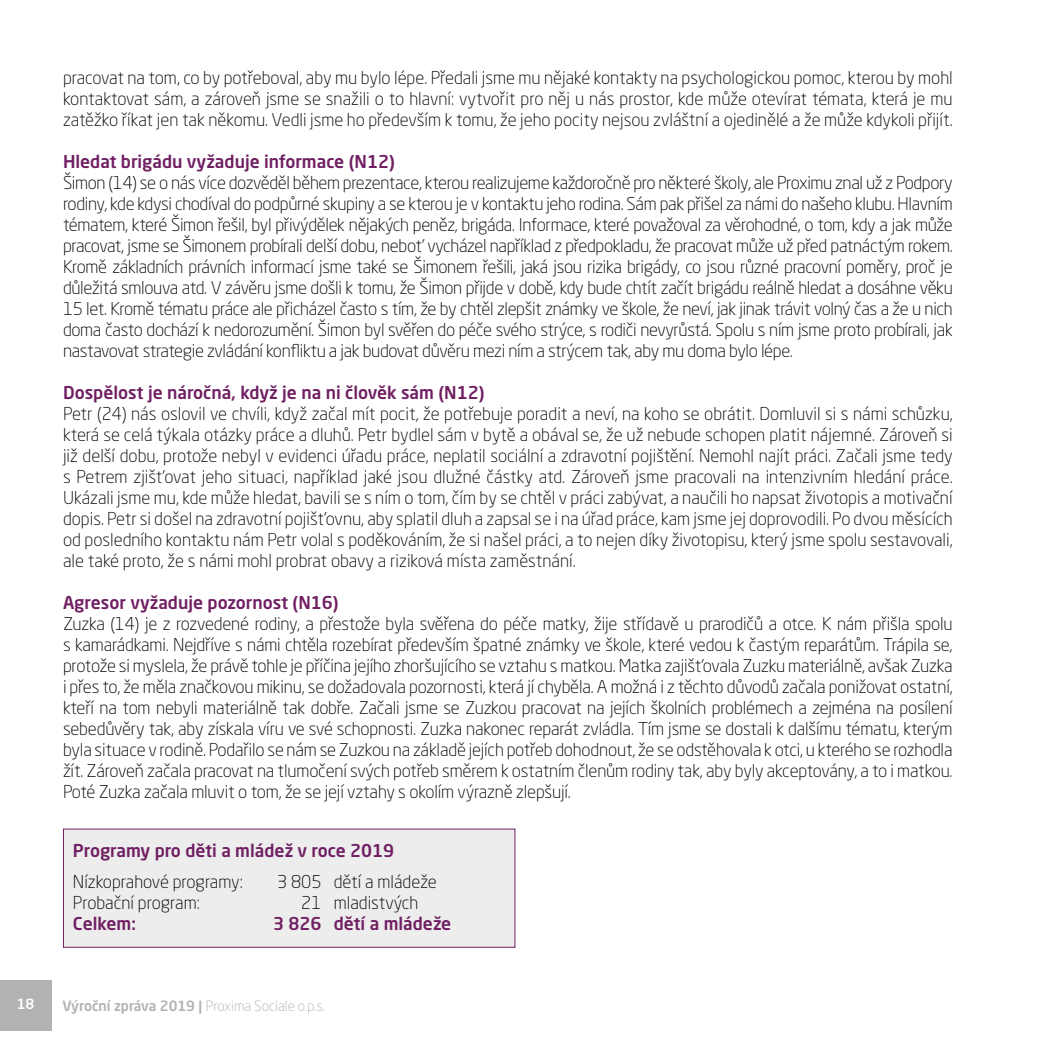
<style>
.page{position:relative;width:1042px;height:1042px;background:#fff}
.page>*{position:absolute;margin:0;border:0;box-sizing:border-box;transform-origin:0 0}
.t1{font:300 17.5px/21px "Neo Sans Pro";letter-spacing:-.01em;color:#000}
.t2{font:500 17.5px "Neo Sans Pro";color:#701f62}
.t3{font:300 14px "Neo Sans Pro";color:#b3b2b2}
.t4{font:500 14px "Neo Sans Pro";color:#fff}
.s1{font-weight:500}
</style>
<div class="page">
<div style="left:0;top:979px;width:51px;height:51px;background:#b3b2b2"></div>
<div style="left:63px;top:828px;width:452px;height:119px;background:#ededed"></div>
<p class="t1" style="left:63px;top:67px;width:891px;text-align:justify">pracovat na tom, co by potřeboval, aby mu bylo lépe. Předali jsme mu nějaké kontakty na psychologickou pomoc, kterou by mohl kontaktovat sám, a zároveň jsme se snažili o to hlavní: vytvořit pro něj u nás prostor, kde může otevírat témata, která je mu zatěžko říkat jen tak někomu. Vedli jsme ho především k tomu, že jeho pocity nejsou zvláštní a ojedinělé a že může kdykoli přijít.</p>
<p class="t2" style="left:63px;top:151px;width:333px">Hledat brigádu vyžaduje informace (N12)</p>
<p class="t1" style="left:63px;top:172px;width:891px">Šimon (14) se o nás více dozvěděl během prezentace, kterou realizujeme každoročně pro některé školy, ale Proximu znal už z Podpory rodiny, kde kdysi chodíval do podpůrné skupiny a se kterou je v kontaktu jeho rodina. Sám pak přišel za námi do našeho klubu. Hlavním tématem, které Šimon řešil, byl přivýdělek nějakých peněz, brigáda. Informace, které považoval za věrohodné, o tom, kdy a jak může pracovat, jsme se Šimonem probírali delší dobu, neboť vycházel například z předpokladu, že pracovat může už před patnáctým rokem.<br>Kromě základních právních informací jsme také se Šimonem řešili, jaká jsou rizika brigády, co jsou různé pracovní poměry, proč je důležitá smlouva atd. V závěru jsme došli k tomu, že Šimon přijde v době, kdy bude chtít začít brigádu reálně hledat a dosáhne věku 15 let. Kromě tématu práce ale přicházel často s tím, že by chtěl zlepšit známky ve škole, že neví, jak jinak trávit volný čas a že u nich doma často dochází k nedorozumění. Šimon byl svěřen do péče svého strýce, s rodiči nevyrůstá. Spolu s ním jsme proto probírali, jak nastavovat strategie zvládání konfliktu a jak budovat důvěru mezi ním a strýcem tak, aby mu doma bylo lépe.</p>
<p class="t2" style="left:63px;top:382px;width:423px">Dospělost je náročná, když je na ni člověk sám (N12)</p>
<p class="t1" style="left:63px;top:403px;width:891px">Petr (24) nás oslovil ve chvíli, když začal mít pocit, že potřebuje poradit a neví, na koho se obrátit. Domluvil si s námi schůzku, která se celá týkala otázky práce a dluhů. Petr bydlel sám v bytě a obával se, že už nebude schopen platit nájemné. Zároveň si již delší dobu, protože nebyl v evidenci úřadu práce, neplatil sociální a zdravotní pojištění. Nemohl najít práci. Začali jsme tedy s Petrem zjišťovat jeho situaci, například jaké jsou dlužné částky atd. Zároveň jsme pracovali na intenzivním hledání práce.<br>Ukázali jsme mu, kde může hledat, bavili se s ním o tom, čím by se chtěl v práci zabývat, a naučili ho napsat životopis a motivační dopis. Petr si došel na zdravotní pojišťovnu, aby splatil dluh a zapsal se i na úřad práce, kam jsme jej doprovodili. Po dvou měsících od posledního kontaktu nám Petr volal s poděkováním, že si našel práci, a to nejen díky životopisu, který jsme spolu sestavovali, ale také proto, že s námi mohl probrat obavy a riziková místa zaměstnání.</p>
<p class="t2" style="left:63px;top:592px;width:277px">Agresor vyžaduje pozornost (N16)</p>
<p class="t1" style="left:63px;top:613px;width:891px">Zuzka (14) je z rozvedené rodiny, a přestože byla svěřena do péče matky, žije střídavě u prarodičů a otce. K nám přišla spolu s kamarádkami. Nejdříve s námi chtěla rozebírat především špatné známky ve škole, které vedou k častým reparátům. Trápila se, protože si myslela, že právě tohle je příčina jejího zhoršujícího se vztahu s matkou. Matka zajišťovala Zuzku materiálně, avšak Zuzka i přes to, že měla značkovou mikinu, se dožadovala pozornosti, která jí chyběla. A možná i z těchto důvodů začala ponižovat ostatní, kteří na tom nebyli materiálně tak dobře. Začali jsme se Zuzkou pracovat na jejích školních problémech a zejména na posílení sebedůvěry tak, aby získala víru ve své schopnosti. Zuzka nakonec reparát zvládla. Tím jsme se dostali k dalšímu tématu, kterým byla situace v rodině. Podařilo se nám se Zuzkou na základě jejích potřeb dohodnout, že se odstěhovala k otci, u kterého se rozhodla žít. Zároveň začala pracovat na tlumočení svých potřeb směrem k ostatním členům rodiny tak, aby byly akceptovány, a to i matkou.<br>Poté Zuzka začala mluvit o tom, že se její vztahy s okolím výrazně zlepšují.</p>
<p class="t2" style="left:73px;top:839px;width:323px">Programy pro děti a mládež v roce 2019</p>
<p class="t1" style="left:73px;top:871px;width:171px">Nízkoprahové programy:</p>
<p class="t1" style="left:277px;top:871px;width:161px">3 805 dětí a mládeže</p>
<p class="t1" style="left:73px;top:892px;width:128px">Probační program:</p>
<p class="t1" style="left:301px;top:892px;width:119px">21 mladistvých</p>
<p class="t2" style="left:73px;top:912px;width:64px">Celkem:</p>
<p class="t2" style="left:273px;top:912px;width:180px">3 826 dětí a mládeže</p>
<p class="t4" style="left:17px;top:995px;width:19px">18</p>
<p class="t3" style="left:62px;top:997px;width:264px"><span class="s1">Výroční zpráva 2019 |</span> Proxima Sociale o.p.s.</p>
</div>
